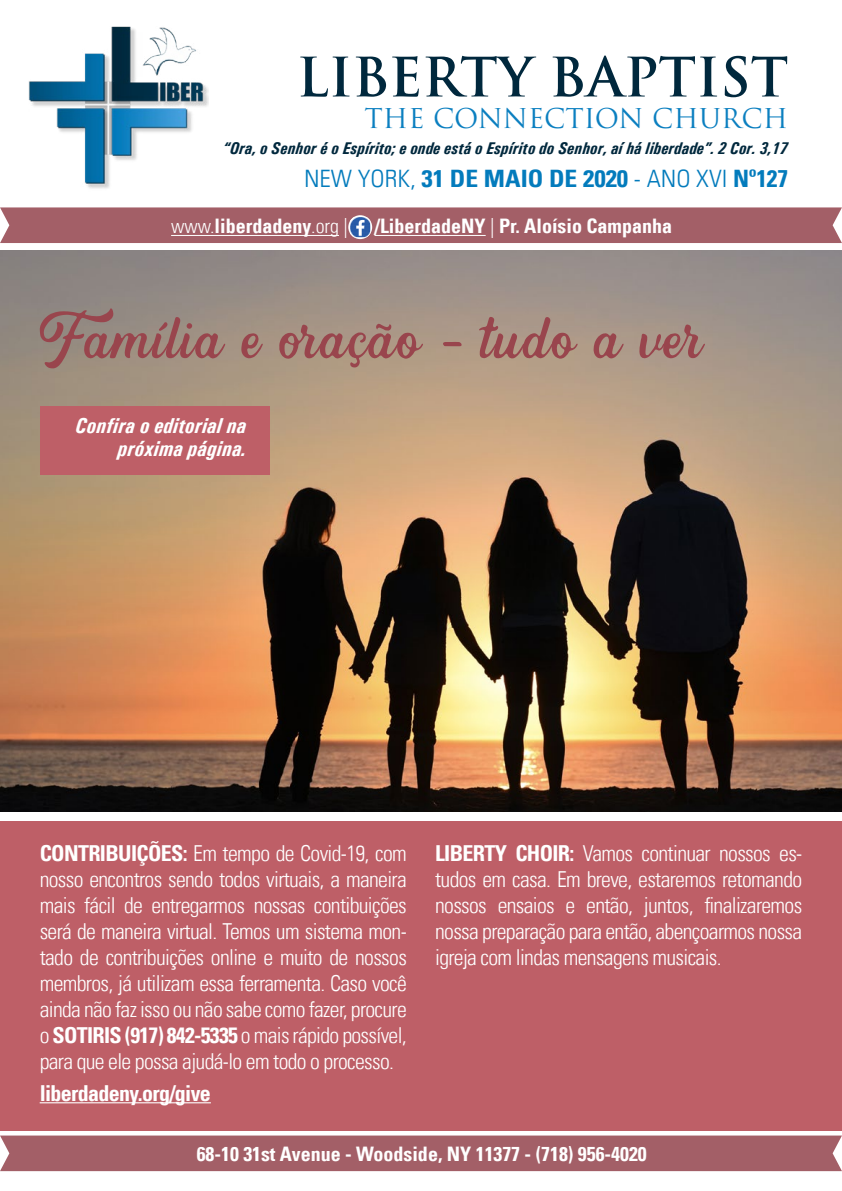
<style>
.page{position:relative;width:842px;height:1191px;background:#fff}
.page>*{position:absolute;margin:0;border:0;box-sizing:border-box;transform-origin:0 0}
.t1{font:69.4px "Hipsterious Rough";letter-spacing:.005em;color:#99454d}
.t2{font:700 52.8px "Trajan Pro";color:#00283d}
.t3{font:26.6px "Trajan Pro";color:#0b7fc0}
.t4{font:700 condensed 24px "Univers LT";color:#037bbc;scale:1.06 1}
.t5{font:300 condensed 22px/26px "Univers LT";letter-spacing:-.03em;color:#fff;text-align:justify}
.t6{font:700 condensed 22px "Univers LT";letter-spacing:-.03em;color:#fff}
.t7{font:italic 700 21.6px/22.4px "Univers Condensed";color:#fff;text-align:right}
.t8{font:700 condensed 20px "Univers LT";color:#fff}
.t9{font:italic 700 17px "Univers Condensed";color:#00283d}
.s1{font-weight:300}
.s2{font-weight:700}
</style>
<div class="page">
<img style="left:0;top:251px;width:842px;height:560px">
<div style="left:0;top:821px;width:842px;height:310px;background:#be5f67"></div>
<div style="left:0;top:207px;width:842px;height:36px;background:#a35f67"></div>
<svg style="left:348px;top:215px;width:24px;height:24px"></svg>
<img style="left:350px;top:217px;width:20px;height:20px">
<img style="left:29px;top:26px;width:180px;height:163px">
<div style="left:0;top:1135px;width:842px;height:36px;background:#a35f67"></div>
<hr style="left:171px;top:235px;width:168px;height:1px;background:#fff">
<hr style="left:374px;top:235px;width:112px;height:1px;background:#fff">
<hr style="left:40px;top:1102px;width:171px;height:1px;background:#fff">
<div style="left:40px;top:406px;width:229px;height:69px;background:#be5f67"></div>
<h2 class="t2" style="left:297px;top:44px;width:493px">LIBERTY BAPTIST</h2>
<p class="t3" style="left:365px;top:101px;width:425px">THE CONNECTION CHURCH</p>
<p class="t9" style="left:223px;top:137px;width:566px">“Ora, o Senhor é o Espírito; e onde está o Espírito do Senhor, aí há liberdade”. 2 Cor. 3,17</p>
<p class="t4" style="left:304px;top:163px;width:458px"><span class="s1">NEW YORK,</span> 31 DE MAIO DE 2020 <span class="s1">- ANO XVI</span> Nº127</p>
<p class="t8" style="left:171px;top:214px;width:178px"><span class="s1">www.</span>liberdadeny<span class="s1">.org |</span></p>
<p class="t8" style="left:375px;top:214px;width:299px">/LiberdadeNY <span class="s1">|</span> Pr. Aloísio Campanha</p>
<h1 class="t1" style="left:40px;top:294px;width:666px">Família e oração - tudo a ver</h1>
<p class="t7" style="left:76px;top:414px;width:172px">Confira o editorial na próxima página.</p>
<p class="t5" style="left:40px;top:840px;width:369px"><span class="s2">CONTRIBUIÇÕES:</span> Em tempo de Covid-19, com nosso encontros sendo todos virtuais, a maneira mais fácil de entregarmos nossas contibuições será de maneira virtual. Temos um sistema mon&shy;tado de contribuições online e muito de nossos membros, já utilizam essa ferramenta. Caso você ainda não faz isso ou não sabe como fazer, procure o <span class="s2">SOTIRIS (917) 842-5335</span> o mais rápido possível, para que ele possa ajudá-lo em todo o processo.</p>
<p class="t6" style="left:40px;top:1079px;width:173px">liberdadeny.org/give</p>
<p class="t5" style="left:435px;top:840px;width:369px"><span class="s2">LIBERTY CHOIR:</span> Vamos continuar nossos es&shy;tudos em casa. Em breve, estaremos retomando nossos ensaios e então, juntos, finalizaremos nossa preparação para então, abençoarmos nossa igreja com lindas mensagens musicais.</p>
<p class="t8" style="left:197px;top:1141px;width:451px">68-10 31st Avenue - Woodside, NY 11377 - (718) 956-4020</p>
</div>
